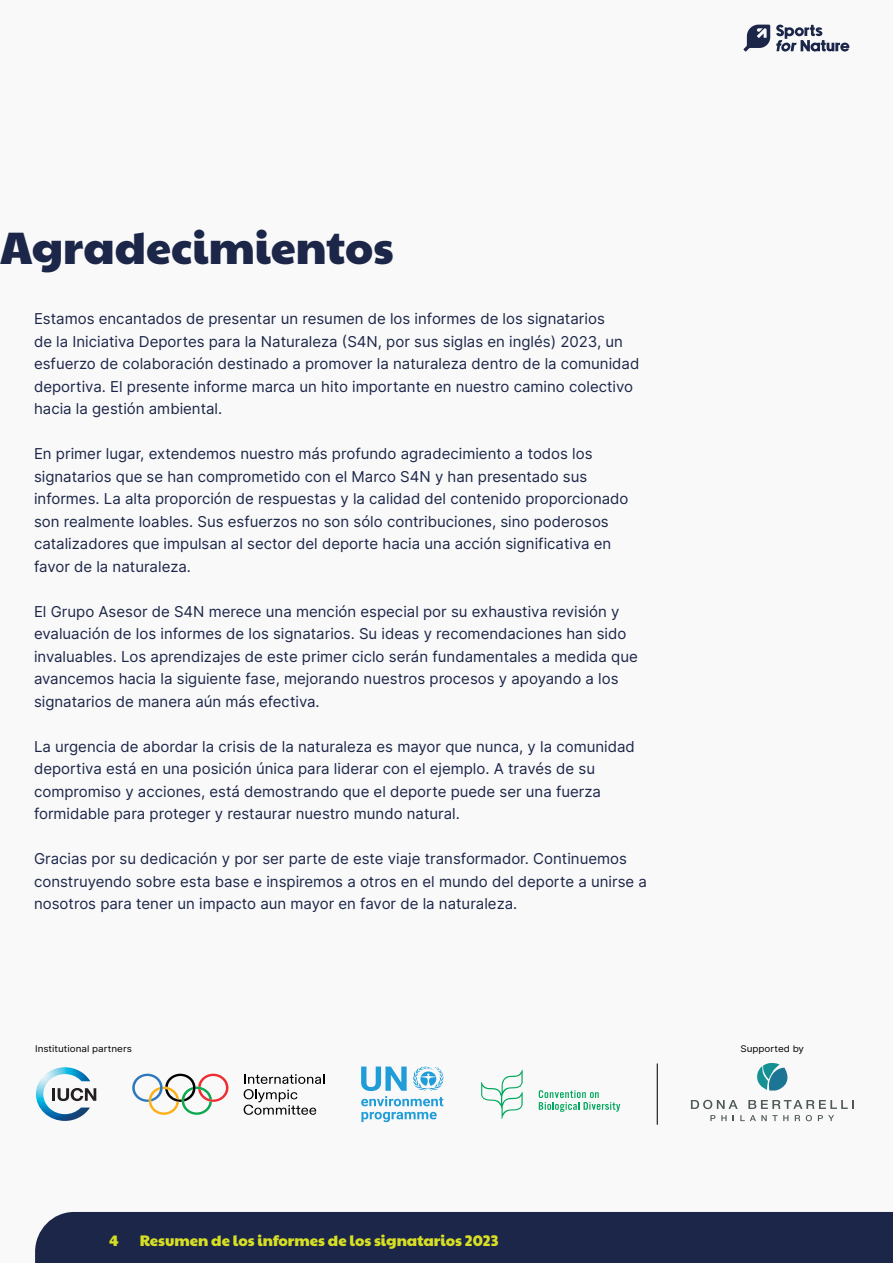
<style>
.page{position:relative;width:893px;height:1263px;background:#f9f9f9}
.page>*{position:absolute;margin:0;border:0;box-sizing:border-box;transform-origin:0 0}
.t1{font:45px "Paytone One";color:#1c2649}
.t2{font:15px/22.5px "Inter";color:#1c2649}
.t3{font:15px "Paytone One";color:#d7df23}
.t4{font:9.15px "Inter";color:#010101;scale:1.08 1}
</style>
<div class="page">
<div style="left:35px;top:1212px;width:857px;height:51px;background:#1c2649"></div>
<svg style="left:776px;top:25px;width:73px;height:27px"></svg>
<svg style="left:743px;top:25px;width:27px;height:27px"></svg>
<hr style="left:657px;top:1063px;width:1px;height:62px;background:#010101">
<svg style="left:244px;top:1074px;width:80px;height:41px"></svg>
<svg style="left:132px;top:1074px;width:96px;height:41px"></svg>
<svg style="left:481px;top:1070px;width:42px;height:49px"></svg>
<svg style="left:539px;top:1090px;width:81px;height:22px"></svg>
<svg style="left:361px;top:1066px;width:83px;height:40px"></svg>
<svg style="left:361px;top:1112px;width:76px;height:10px"></svg>
<img style="left:36px;top:1067px;width:54px;height:54px">
<svg style="left:52px;top:1088px;width:44px;height:13px"></svg>
<svg style="left:757px;top:1063px;width:31px;height:28px"></svg>
<svg style="left:691px;top:1100px;width:47px;height:9px"></svg>
<svg style="left:748px;top:1100px;width:106px;height:9px"></svg>
<svg style="left:710px;top:1115px;width:5px;height:6px"></svg>
<svg style="left:721px;top:1115px;width:6px;height:6px"></svg>
<svg style="left:740px;top:1115px;width:48px;height:6px"></svg>
<svg style="left:795px;top:1115px;width:5px;height:6px"></svg>
<svg style="left:806px;top:1115px;width:6px;height:6px"></svg>
<svg style="left:818px;top:1115px;width:16px;height:6px"></svg>
<h1 class="t1" style="left:0;top:209px;width:395px">Agradecimientos</h1>
<p class="t2" style="left:34px;top:307px;width:607px">Estamos encantados de presentar un resumen de los informes de los signatarios<br>de la Iniciativa Deportes para la Naturaleza (S4N, por sus siglas en inglés) 2023, un esfuerzo de colaboración destinado a promover la naturaleza dentro de la comunidad deportiva. El presente informe marca un hito importante en nuestro camino colectivo hacia la gestión ambiental.</p>
<p class="t2" style="left:34px;top:442px;width:596px">En primer lugar, extendemos nuestro más profundo agradecimiento a todos los signatarios que se han comprometido con el Marco S4N y han presentado sus informes. La alta proporción de respuestas y la calidad del contenido proporcionado son realmente loables. Sus esfuerzos no son sólo contribuciones, sino poderosos catalizadores que impulsan al sector del deporte hacia una acción significativa en favor de la naturaleza.</p>
<p class="t2" style="left:34px;top:599px;width:605px">El Grupo Asesor de S4N merece una mención especial por su exhaustiva revisión y evaluación de los informes de los signatarios. Su ideas y recomendaciones han sido invaluables. Los aprendizajes de este primer ciclo serán fundamentales a medida que avancemos hacia la siguiente fase, mejorando nuestros procesos y apoyando a los signatarios de manera aún más efectiva.</p>
<p class="t2" style="left:34px;top:734px;width:602px">La urgencia de abordar la crisis de la naturaleza es mayor que nunca, y la comunidad deportiva está en una posición única para liderar con el ejemplo. A través de su compromiso y acciones, está demostrando que el deporte puede ser una fuerza formidable para proteger y restaurar nuestro mundo natural.</p>
<p class="t2" style="left:34px;top:847px;width:614px">Gracias por su dedicación y por ser parte de este viaje transformador. Continuemos construyendo sobre esta base e inspiremos a otros en el mundo del deporte a unirse a nosotros para tener un impacto aun mayor en favor de la naturaleza.</p>
<p class="t4" style="left:35px;top:1043px;width:91px">Institutional partners</p>
<p class="t4" style="left:740px;top:1043px;width:60px">Supported by</p>
<p class="t3" style="left:109px;top:1227px;width:11px">4</p>
<p class="t3" style="left:140px;top:1227px;width:360px">Resumen de los informes de los signatarios 2023</p>
</div>
